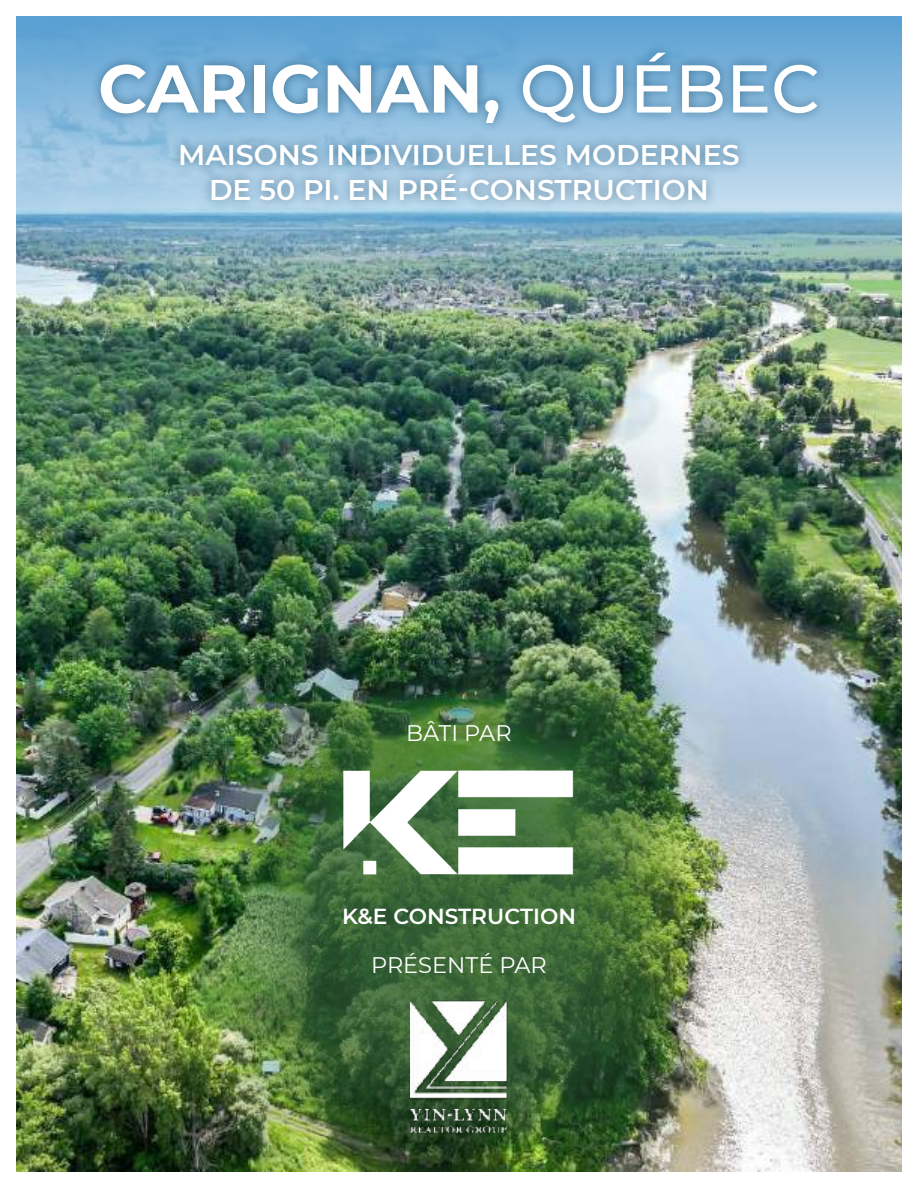
<style>
.page{position:relative;width:918px;height:1188px;background:#fff}
.page>*{position:absolute;margin:0;border:0;box-sizing:border-box;transform-origin:0 0}
.t1{font:700 67.5px "Montserrat";color:#fff}
.t2{font:600 28.5px/34.5px "Montserrat";color:#fff;text-align:center}
.t3{font:22.5px "Montserrat";color:#fff}
.t4{font:600 21.75px "Montserrat";color:#fff}
.s1{font-weight:500}
</style>
<div class="page">
<img style="left:16px;top:302px;width:886px;height:870px">
<img style="left:16px;top:16px;width:886px;height:286px">
<img style="left:233px;top:659px;width:454px;height:497px">
<div style="left:90px;top:41px;width:737px;height:169px;background:#00304b;opacity:.5"></div>
<img style="left:410px;top:1000px;width:98px;height:134px">
<img style="left:343px;top:768px;width:232px;height:108px">
<h1 class="t1" style="left:98px;top:40px;width:723px">CARIGNAN, <span class="s1">QUÉBEC</span></h1>
<p class="t2" style="left:178px;top:136px;width:563px">MAISONS INDIVIDUELLES MODERNES<br>DE 50 PI. EN PRÉ-CONSTRUCTION</p>
<p class="t3" style="left:406px;top:718px;width:107px">BÂTI PAR</p>
<p class="t4" style="left:342px;top:901px;width:235px">K&amp;E CONSTRUCTION</p>
<p class="t3" style="left:371px;top:950px;width:177px">PRÉSENTÉ PAR</p>
</div>
